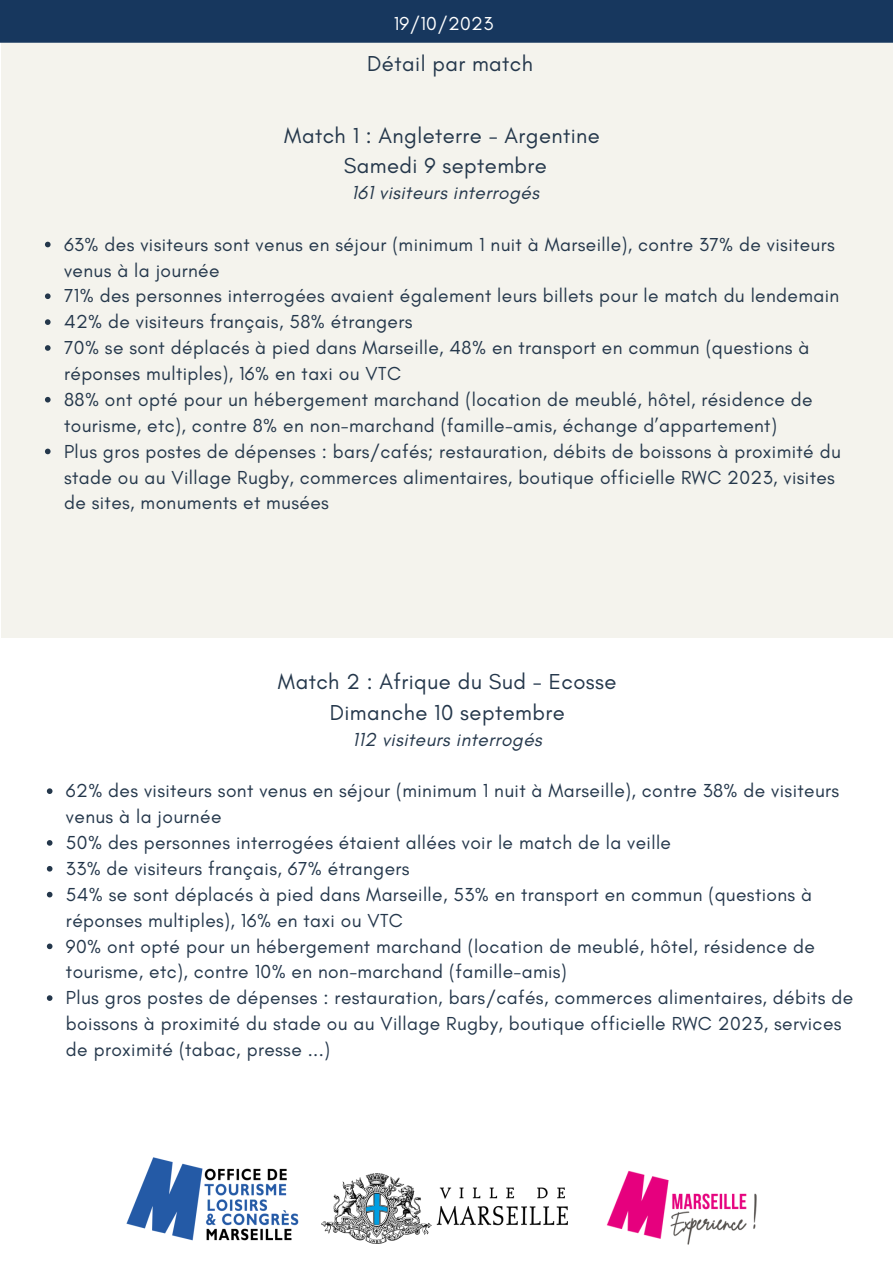
<style>
.page{position:relative;width:893px;height:1264px;background:#fff}
.page>*{position:absolute;margin:0;border:0;box-sizing:border-box;transform-origin:0 0}
.t1{font:22.05px "Glacial Indifference";letter-spacing:.02em;color:#24374b}
.t2{font:19.2px/25.8px "Glacial Indifference";letter-spacing:.02em;color:#24374b}
.t3{font:italic 19.2px "Glacial Indifference";letter-spacing:.02em;color:#24374b}
.t4{font:19.05px "Glacial Indifference";letter-spacing:.02em;color:#fff}
</style>
<div class="page">
<div style="left:1px;top:43px;width:891px;height:595px;background:#f4f3ed"></div>
<div style="left:0;top:0;width:892px;height:43px;background:#17375e"></div>
<svg style="left:45px;top:242px;width:6px;height:5px"></svg>
<svg style="left:45px;top:293px;width:6px;height:6px"></svg>
<svg style="left:45px;top:319px;width:6px;height:6px"></svg>
<svg style="left:45px;top:345px;width:6px;height:6px"></svg>
<svg style="left:45px;top:397px;width:6px;height:5px"></svg>
<svg style="left:45px;top:448px;width:6px;height:6px"></svg>
<img style="left:606px;top:1170px;width:151px;height:75px">
<img style="left:322px;top:1173px;width:245px;height:70px">
<img style="left:126px;top:1157px;width:173px;height:84px">
<svg style="left:47px;top:788px;width:5px;height:6px"></svg>
<svg style="left:47px;top:840px;width:5px;height:5px"></svg>
<svg style="left:47px;top:866px;width:5px;height:5px"></svg>
<svg style="left:47px;top:891px;width:5px;height:6px"></svg>
<svg style="left:47px;top:943px;width:5px;height:6px"></svg>
<svg style="left:47px;top:995px;width:5px;height:5px"></svg>
<p class="t4" style="left:393px;top:11px;width:101px">19/10/2023</p>
<p class="t1" style="left:367px;top:50px;width:167px">Détail par match</p>
<p class="t1" style="left:284px;top:122px;width:317px">Match 1 : Angleterre - Argentine</p>
<p class="t1" style="left:343px;top:152px;width:205px">Samedi 9 septembre</p>
<p class="t3" style="left:351px;top:181px;width:189px">161 visiteurs interrogés</p>
<p class="t2" style="left:64px;top:231px;width:772px">63% des visiteurs sont venus en séjour (minimum 1 nuit à Marseille), contre 37% de visiteurs venus à la journée</p>
<p class="t2" style="left:64px;top:283px;width:776px">71% des personnes interrogées avaient également leurs billets pour le match du lendemain</p>
<p class="t2" style="left:64px;top:309px;width:350px">42% de visiteurs français, 58% étrangers</p>
<p class="t2" style="left:64px;top:334px;width:746px">70% se sont déplacés à pied dans Marseille, 48% en transport en commun (questions à réponses multiples), 16% en taxi ou VTC</p>
<p class="t2" style="left:64px;top:386px;width:750px">88% ont opté pour un hébergement marchand (location de meublé, hôtel, résidence de tourisme, etc), contre 8% en non-marchand (famille-amis, échange d’appartement)</p>
<p class="t2" style="left:64px;top:438px;width:778px">Plus gros postes de dépenses : bars/cafés; restauration, débits de boissons à proximité du stade ou au Village Rugby, commerces alimentaires, boutique officielle RWC 2023, visites de sites, monuments et musées</p>
<p class="t1" style="left:278px;top:668px;width:340px">Match 2 : Afrique du Sud - Ecosse</p>
<p class="t1" style="left:330px;top:698px;width:236px">Dimanche 10 septembre</p>
<p class="t3" style="left:352px;top:727px;width:191px">112 visiteurs interrogés</p>
<p class="t2" style="left:66px;top:777px;width:774px">62% des visiteurs sont venus en séjour (minimum 1 nuit à Marseille), contre 38% de visiteurs venus à la journée</p>
<p class="t2" style="left:66px;top:829px;width:606px">50% des personnes interrogées étaient allées voir le match de la veille</p>
<p class="t2" style="left:66px;top:855px;width:345px">33% de visiteurs français, 67% étrangers</p>
<p class="t2" style="left:66px;top:881px;width:747px">54% se sont déplacés à pied dans Marseille, 53% en transport en commun (questions à réponses multiples), 16% en taxi ou VTC</p>
<p class="t2" style="left:66px;top:932px;width:750px">90% ont opté pour un hébergement marchand (location de meublé, hôtel, résidence de tourisme, etc), contre 10% en non-marchand (famille-amis)</p>
<p class="t2" style="left:66px;top:984px;width:788px">Plus gros postes de dépenses : restauration, bars/cafés, commerces alimentaires, débits de boissons à proximité du stade ou au Village Rugby, boutique officielle RWC 2023, services de proximité (tabac, presse ...)</p>
</div>
